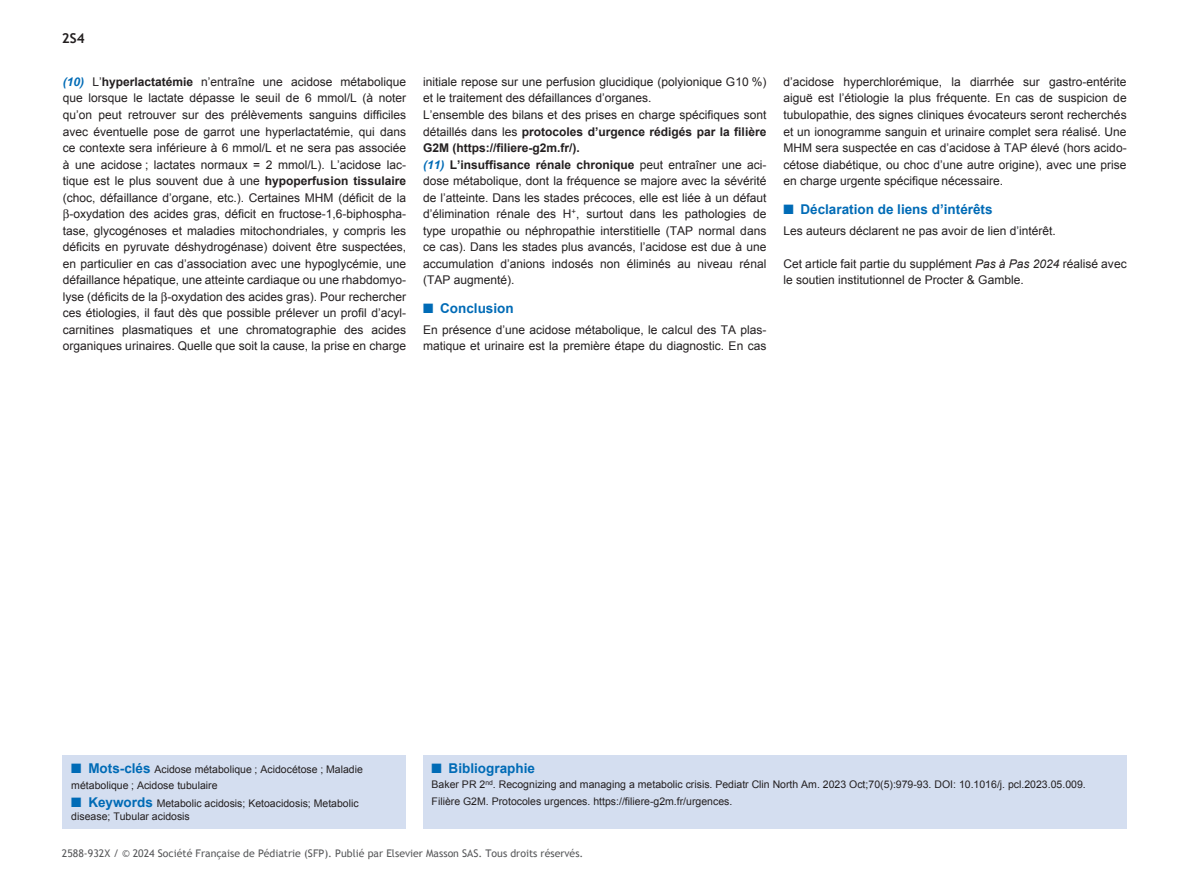
<style>
.page{position:relative;width:1191px;height:891px;background:#fff}
.page>*{position:absolute;margin:0;border:0;box-sizing:border-box;transform-origin:0 0}
.t1{font:700 13.5px "Arial";color:#006bb6}
.t2{font:700 13.5px "Trebuchet MS";color:#231f20}
.t3{font:12px/16.5px "Arial";color:#231f20}
.t4{font:10.5px/17px "Arial";color:#231f20}
.t5{font:10.5px "Trebuchet MS";color:#57585a}
.s1{font-weight:700;font-style:italic;color:#006bb6}
.s2{font-weight:700}
.s3{font-style:italic}
.s4{color:#006bb6}
.s5{font-weight:700;font-size:13.5px;color:#006bb6}
</style>
<div class="page">
<div style="left:423px;top:755px;width:703px;height:73px;background:#d4def0"></div>
<div style="left:63px;top:755px;width:343px;height:73px;background:#d4def0"></div>
<p class="t2" style="left:62px;top:29px;width:24px">2S4</p>
<p class="t3" style="left:63px;top:74px;width:345px;text-align:center"><span class="s1">(10)</span> L’<span class="s2">hyperlactatémie</span> n’entraîne une acidose métabolique que lorsque le lactate dépasse le seuil de 6 mmol/L (à noter qu’on peut retrouver sur des prélèvements sanguins difficiles avec éventuelle pose de garrot une hyperlactatémie, qui dans ce contexte sera inférieure à 6 mmol/L et ne sera pas associée à une acidose ; lactates normaux = 2 mmol/L). L’acidose lac&shy;tique est le plus souvent due à une <span class="s2">hypoperfusion tissulaire </span>(choc, défaillance d’organe, etc.). Certaines MHM (déficit de la -oxydation des acides gras, déficit en fructose-1,6-biphospha&shy;tase, glycogénoses et maladies mitochondriales, y compris les déficits en pyruvate déshydrogénase) doivent être suspectées, en particulier en cas d’association avec une hypoglycémie, une défaillance hépatique, une atteinte cardiaque ou une rhabdomyo&shy;lyse (déficits de la -oxydation des acides gras). Pour rechercher ces étiologies, il faut dès que possible prélever un profil d’acyl&shy;carnitines plasmatiques et une chromatographie des acides organiques urinaires. Quelle que soit la cause, la prise en charge</p>
<p class="t3" style="left:423px;top:74px;width:345px">initiale repose sur une perfusion glucidique (polyionique G10 %) et le traitement des défaillances d’organes.<br>L’ensemble des bilans et des prises en charge spécifiques sont détaillés dans les <span class="s2">protocoles d’urgence rédigés par la filière G2M (https://filiere-g2m.fr/).<br></span><span class="s1">(11)</span> <span class="s2">L’insuffisance rénale chronique</span> peut entraîner une aci&shy;dose métabolique, dont la fréquence se majore avec la sévérité de l’atteinte. Dans les stades précoces, elle est liée à un défaut d’élimination rénale des H<sup>+</sup>, surtout dans les pathologies de type uropathie ou néphropathie interstitielle (TAP normal dans ce cas). Dans les stades plus avancés, l’acidose est due à une accumulation d’anions indosés non éliminés au niveau rénal (TAP augmenté).</p>
<p class="t1" style="left:423px;top:300px;width:92px">■ Conclusion</p>
<p class="t3" style="left:423px;top:321px;width:344px">En présence d’une acidose métabolique, le calcul des TA plas&shy;matique et urinaire est la première étape du diagnostic. En cas</p>
<p class="t3" style="left:783px;top:74px;width:344px;text-align:justify">d’acidose hyperchlorémique, la diarrhée sur gastro-entérite aiguë est l’étiologie la plus fréquente. En cas de suspicion de tubulopathie, des signes cliniques évocateurs seront recherchés et un ionogramme sanguin et urinaire complet sera réalisé. Une MHM sera suspectée en cas d’acidose à TAP élevé (hors acido&shy;cétose diabétique, ou choc d’une autre origine), avec une prise en charge urgente spécifique nécessaire.</p>
<p class="t1" style="left:783px;top:201px;width:211px">■ Déclaration de liens d’intérêts</p>
<p class="t3" style="left:783px;top:222px;width:274px">Les auteurs déclarent ne pas avoir de lien d’intérêt.</p>
<p class="t3" style="left:783px;top:255px;width:344px">Cet article fait partie du supplément <span class="s3">Pas à Pas 2024</span> réalisé avec le soutien institutionnel de Procter &amp; Gamble.</p>
<p class="t4" style="left:71px;top:762px;width:293px;line-height:15.8px"><span class="s4">■</span> <span class="s5">Mots-clés</span> Acidose métabolique ; Acidocétose ; Maladie métabolique ; Acidose tubulaire</p>
<p class="t4" style="left:71px;top:797px;width:289px;line-height:12.8px"><span class="s4">■</span> <span class="s5">Keywords</span> Metabolic acidosis; Ketoacidosis; Metabolic disease; Tubular acidosis</p>
<p class="t1" style="left:431px;top:760px;width:105px">■ Bibliographie</p>
<p class="t4" style="left:431px;top:776px;width:655px">Baker PR 2<sup>nd</sup>. Recognizing and managing a metabolic crisis. Pediatr Clin North Am. 2023 Oct;70(5):979‑93. DOI: 10.1016/j. pcl.2023.05.009.<br>Filière G2M. Protocoles urgences. https://filiere-g2m.fr/urgences.</p>
<p class="t5" style="left:62px;top:847px;width:523px">2588‑932X / © 2024 Société Française de Pédiatrie (SFP). Publié par Elsevier Masson SAS. Tous droits réservés.</p>
</div>
